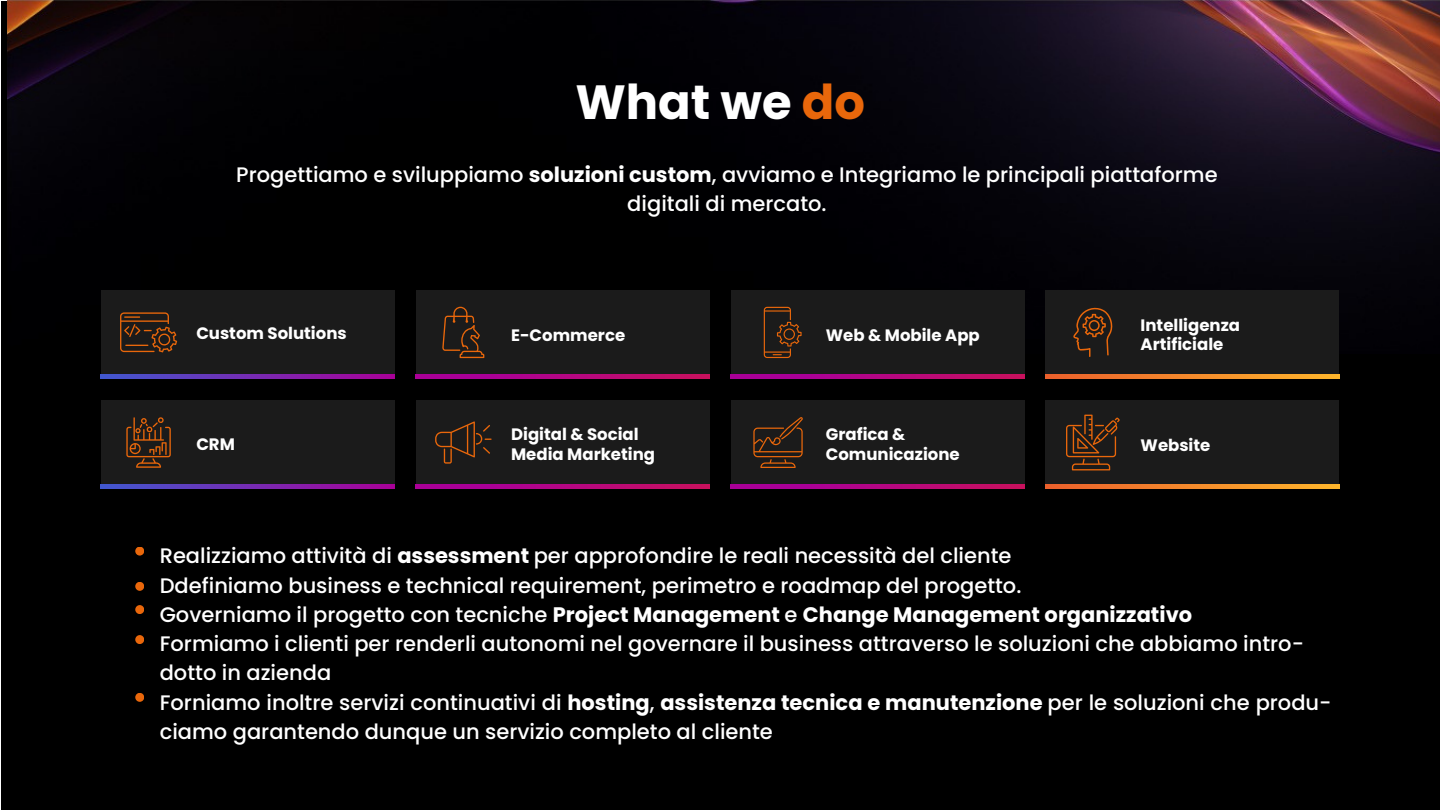
<style>
.page{position:relative;width:1440px;height:810px;background:#fff}
.page>*{position:absolute;margin:0;border:0;box-sizing:border-box;transform-origin:0 0}
.t1{font:700 48px "Poppins";color:#fff}
.t2{font:500 21px/29.2px "Poppins";color:#fff;text-align:center}
.t3{font:700 16.5px/19.5px "Poppins";color:#fff}
.s1{color:#e9670b}
.s2{font-weight:700}
</style>
<div class="page">
<div style="left:1px;top:1px;width:1439px;height:809px;background:#000"></div>
<img style="left:7px;top:0;width:1433px;height:353px">
<div style="left:135px;top:547px;width:9px;height:9px;background:#e9670b;border-radius:50%"></div>
<div style="left:135px;top:605px;width:9px;height:9px;background:#e9670b;border-radius:50%"></div>
<div style="left:135px;top:635px;width:9px;height:9px;background:#e9670b;border-radius:50%"></div>
<div style="left:135px;top:693px;width:9px;height:9px;background:#e9670b;border-radius:50%"></div>
<div style="left:101px;top:290px;width:294px;height:85px;background:#1b1b1b"></div>
<svg style="left:120px;top:312px;width:57px;height:40px"></svg>
<svg style="left:101px;top:374px;width:294px;height:4px"></svg>
<div style="left:101px;top:400px;width:294px;height:85px;background:#1b1b1b"></div>
<svg style="left:126px;top:417px;width:45px;height:51px"></svg>
<svg style="left:101px;top:484px;width:294px;height:4px"></svg>
<div style="left:416px;top:290px;width:294px;height:85px;background:#1b1b1b"></div>
<svg style="left:442px;top:307px;width:42px;height:51px"></svg>
<svg style="left:416px;top:374px;width:294px;height:4px"></svg>
<div style="left:416px;top:400px;width:294px;height:85px;background:#1b1b1b"></div>
<svg style="left:435px;top:421px;width:57px;height:43px"></svg>
<svg style="left:416px;top:484px;width:294px;height:4px"></svg>
<div style="left:731px;top:400px;width:293px;height:85px;background:#1b1b1b"></div>
<svg style="left:753px;top:417px;width:50px;height:51px"></svg>
<svg style="left:731px;top:484px;width:294px;height:4px"></svg>
<div style="left:731px;top:290px;width:293px;height:85px;background:#1b1b1b"></div>
<svg style="left:764px;top:307px;width:38px;height:51px"></svg>
<svg style="left:731px;top:374px;width:294px;height:4px"></svg>
<div style="left:1046px;top:290px;width:293px;height:85px;background:#1b1b1b"></div>
<svg style="left:1073px;top:307px;width:40px;height:50px"></svg>
<svg style="left:1046px;top:374px;width:294px;height:4px"></svg>
<div style="left:1046px;top:400px;width:293px;height:85px;background:#1b1b1b"></div>
<svg style="left:1066px;top:415px;width:54px;height:55px"></svg>
<svg style="left:1046px;top:484px;width:294px;height:4px"></svg>
<div style="left:135px;top:582px;width:9px;height:9px;background:#e9670b;border-radius:50%"></div>
<h1 class="t1" style="left:575px;top:69px;width:291px">What we <span class="s1">do</span></h1>
<h2 class="t2" style="left:236px;top:160px;width:983px">Progettiamo e sviluppiamo <span class="s2">soluzioni custom</span>, avviamo e Integriamo le principali piattaforme digitali di mercato.</h2>
<p class="t3" style="left:196px;top:324px;width:152px">Custom Solutions</p>
<p class="t3" style="left:511px;top:325px;width:116px">E-Commerce</p>
<p class="t3" style="left:826px;top:325px;width:155px">Web &amp; Mobile App</p>
<p class="t3" style="left:196px;top:434px;width:40px">CRM</p>
<p class="t3" style="left:511px;top:425px;width:145px">Digital &amp; Social<br>Media Marketing</p>
<h3 class="t3" style="left:826px;top:425px;width:135px">Grafica &amp;<br>Comunicazione</h3>
<p class="t3" style="left:1141px;top:315px;width:101px">Intelligenza<br>Artificiale</p>
<p class="t3" style="left:1141px;top:435px;width:71px">Website</p>
<p class="t2" style="left:160px;top:541px;width:1173px;text-align:left">Realizziamo attività di <span class="s2">assessment</span> per approfondire le reali necessità del cliente<br>Ddefiniamo business e technical requirement, perimetro e roadmap del progetto.<br>Governiamo il progetto con tecniche <span class="s2">Project Management</span> e <span class="s2">Change Management organizzativo<br></span>Formiamo i clienti per renderli autonomi nel governare il business attraverso le soluzioni che abbiamo intro&shy;dotto in azienda<br>Forniamo inoltre servizi continuativi di <span class="s2">hosting</span>, <span class="s2">assistenza tecnica e manutenzione</span> per le soluzioni che produ&shy;ciamo garantendo dunque un servizio completo al cliente</p>
</div>
